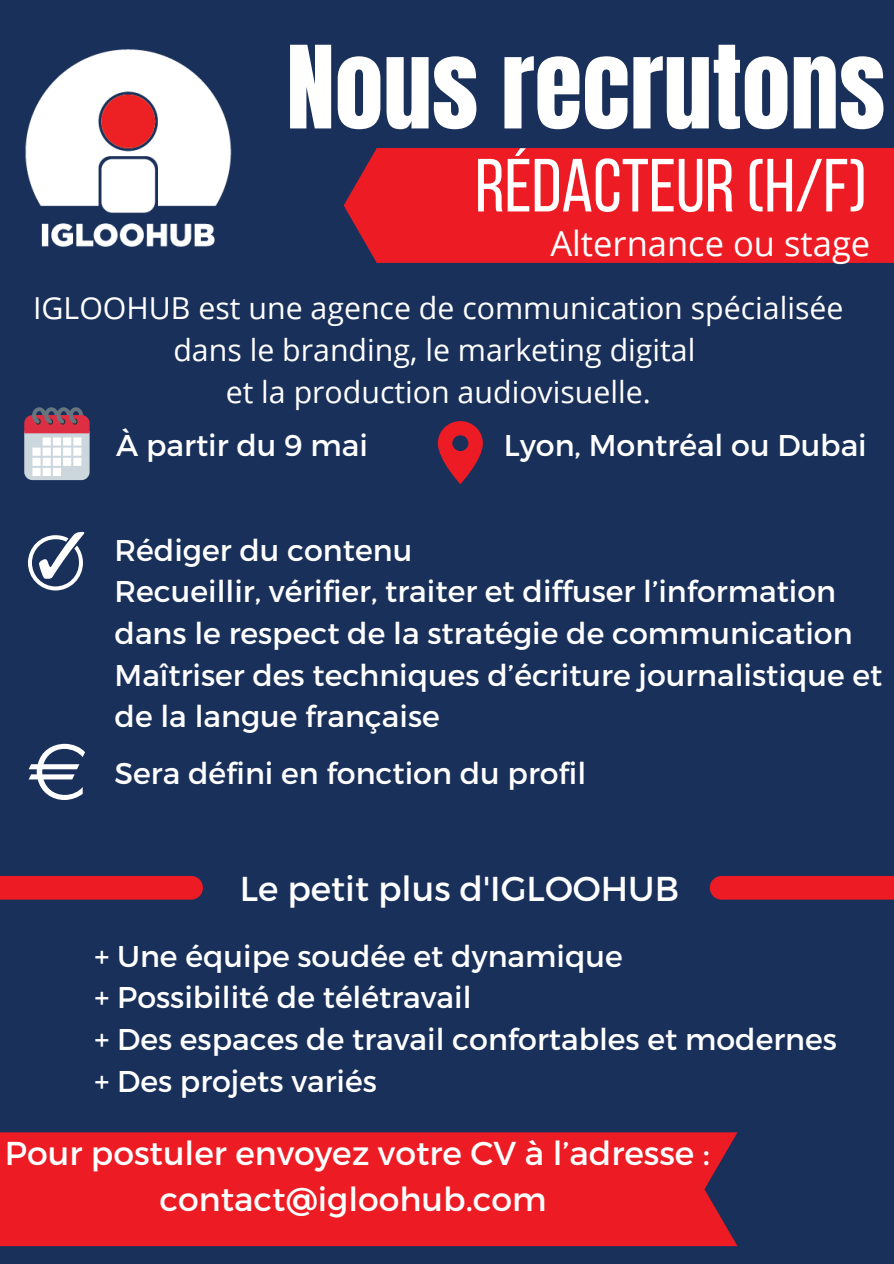
<style>
.page{position:relative;width:894px;height:1264px;background:#fff}
.page>*{position:absolute;margin:0;border:0;box-sizing:border-box;transform-origin:0 0}
.t1{font:97.35px "Anton";color:#fff}
.t2{font:75px "Bebas Neue";color:#fff}
.t3{font:34.5px "Montserrat";color:#fff}
.t4{font:34.5px "Open Sans";color:#fff}
.t5{font:33px/46.2px "Montserrat";color:#fff;text-align:center}
.t6{font:30.3px/42.3px "Open Sans";color:#fff;text-align:center}
.t7{font:30px "Montserrat";color:#fff}
</style>
<div class="page">
<div style="left:0;top:0;width:893px;height:1263px;background:#19305a"></div>
<div style="left:343px;top:148px;width:550px;height:115px;background:#ed1c24"></div>
<svg style="left:24px;top:407px;width:66px;height:73px;background:#c3a7b2"></svg>
<svg style="left:437px;top:421px;width:45px;height:63px"></svg>
<svg style="left:28px;top:532px;width:56px;height:58px"></svg>
<img style="left:25px;top:49px;width:207px;height:198px">
<div style="left:0;top:1132px;width:737px;height:114px;background:#ed1c24"></div>
<svg style="left:29px;top:743px;width:56px;height:57px"></svg>
<div style="left:709px;top:876px;width:184px;height:23px;background:#ed1c24"></div>
<div style="left:0;top:876px;width:203px;height:23px;background:#ed1c24"></div>
<p class="t1" style="left:286px;top:18px;width:600px">Nous recrutons</p>
<p class="t2" style="left:475px;top:155px;width:393px">RÉDACTEUR(H/F)</p>
<p class="t4" style="left:550px;top:219px;width:321px">Alternance ou stage</p>
<p class="t6" style="left:33px;top:286px;width:811px">IGLOOHUB est une agence de communication spécialisée dans le branding, le marketing digital</p>
<p class="t6" style="left:226px;top:370px;width:426px">et la production audiovisuelle.</p>
<p class="t7" style="left:116px;top:425px;width:253px">À partir du 9 mai</p>
<p class="t7" style="left:504px;top:425px;width:364px">Lyon, Montréal ou Dubai</p>
<p class="t7" style="left:114px;top:530px;width:299px">Rédiger du contenu</p>
<p class="t7" style="left:114px;top:572px;width:723px">Recueillir, vérifier, traiter et diffuser l’information</p>
<p class="t7" style="left:114px;top:614px;width:739px">dans le respect de la stratégie de communication</p>
<p class="t7" style="left:114px;top:655px;width:769px">Maîtriser des techniques d’écriture journalistique et</p>
<p class="t7" style="left:114px;top:697px;width:326px">de la langue française</p>
<p class="t7" style="left:114px;top:753px;width:473px">Sera défini en fonction du profil</p>
<p class="t3" style="left:240px;top:866px;width:440px">Le petit plus d'IGLOOHUB</p>
<p class="t7" style="left:94px;top:936px;width:529px">+ Une équipe soudée et dynamique</p>
<p class="t7" style="left:94px;top:978px;width:378px">+ Possibilité de télétravail</p>
<p class="t7" style="left:94px;top:1019px;width:743px">+ Des espaces de travail confortables et modernes</p>
<p class="t7" style="left:94px;top:1061px;width:284px">+ Des projets variés</p>
<p class="t5" style="left:5px;top:1128px;width:706px">Pour postuler envoyez votre CV à l’adresse : contact@igloohub.com</p>
</div>
